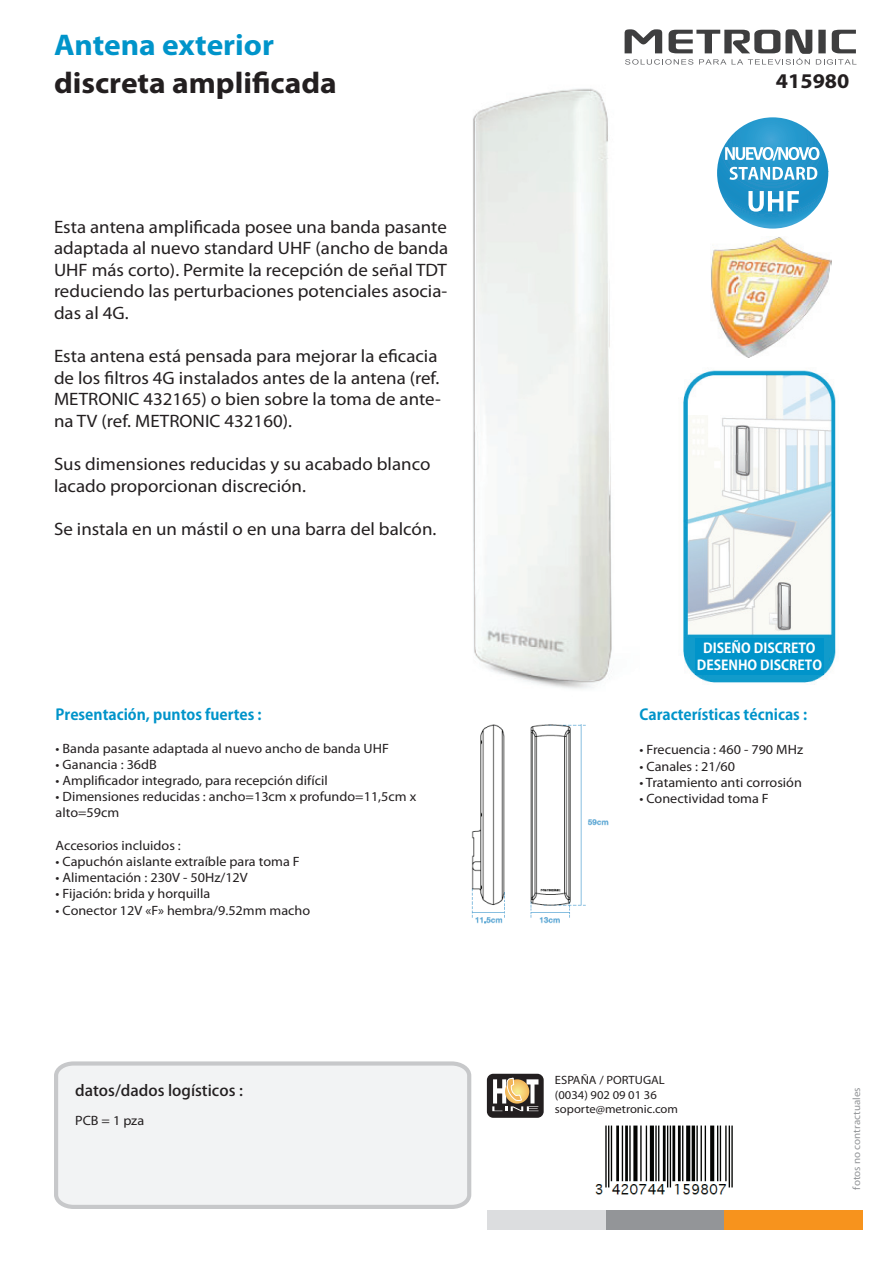
<style>
.page{position:relative;width:893px;height:1263px;background:#fff}
.page>*{position:absolute;margin:0;border:0;box-sizing:border-box;transform-origin:0 0}
.t1{font:700 30px "Myriad Pro";color:#231f20;scale:1.05 1}
.t2{font:700 30px "Myriad Pro";color:#0094ca;scale:1.05 1}
.t3{font:700 21px "Myriad Pro";color:#231f20;scale:1.05 1}
.t4{font:18px/21.6px "Myriad Pro";color:#231f20;scale:1.05 1}
.t5{font:700 15px "Koz Go Pro";color:#0094ca}
.t6{font:500 15px "Koz Go Pro";color:#231f20;scale:1.05 1}
.t7{font:13.5px/16.2px "Myriad Pro";color:#231f20;scale:1.05 1}
.t8{font:700 13.5px/16.2px "Koz Go Pro";color:#fff;text-align:center}
.t9{font:12px/14.4px "Myriad Pro";color:#231f20;scale:1.05 1}
.t10{font:10.5px "Myriad Pro";color:#939598;scale:1.05 1}
</style>
<div class="page">
<svg style="left:625px;top:29px;width:231px;height:36px"></svg>
<div style="left:488px;top:1075px;width:55px;height:42px;background:#231f20;border-radius:5px"></div>
<div style="left:487px;top:1074px;width:57px;height:44px;border:2px solid #231f20;border-radius:5px"></div>
<svg style="left:492px;top:1077px;width:46px;height:34px"></svg>
<div style="left:487px;top:1210px;width:119px;height:19px;background:#dcdddf"></div>
<div style="left:606px;top:1210px;width:119px;height:19px;background:#939598"></div>
<div style="left:724px;top:1210px;width:139px;height:19px;background:#f7931d"></div>
<svg style="left:54px;top:1061px;width:418px;height:148px"></svg>
<img style="left:711px;top:237px;width:120px;height:120px">
<svg style="left:717px;top:117px;width:111px;height:112px;background:#2797cb"></svg>
<svg style="left:725px;top:147px;width:94px;height:14px"></svg>
<svg style="left:730px;top:167px;width:87px;height:13px"></svg>
<svg style="left:748px;top:191px;width:51px;height:21px"></svg>
<img style="left:595px;top:1125px;width:138px;height:70px">
<img style="left:471px;top:724px;width:138px;height:200px">
<img style="left:683px;top:370px;width:153px;height:313px">
<img style="left:473px;top:88px;width:139px;height:601px">
<div style="left:695px;top:638px;width:129px;height:36px;background:#0094ca"></div>
<h1 class="t2" style="left:54px;top:26px;width:211px">Antena exterior</h1>
<h1 class="t1" style="left:54px;top:63px;width:271px">discreta amplificada</h1>
<p class="t4" style="left:54px;top:215px;width:377px;text-align:justify">Esta antena amplificada posee una banda pasante adaptada al nuevo standard UHF (ancho de banda UHF más corto). Permite la recepción de señal TDT reduciendo las perturbaciones potenciales asocia&shy;das al 4G.</p>
<p class="t4" style="left:54px;top:345px;width:370px">Esta antena está pensada para mejorar la eficacia de los filtros 4G instalados antes de la antena (ref.<br>METRONIC 432165) o bien sobre la toma de ante&shy;na TV (ref. METRONIC 432160).</p>
<p class="t4" style="left:54px;top:453px;width:360px">Sus dimensiones reducidas y su acabado blanco lacado proporcionan discreción.</p>
<p class="t4" style="left:54px;top:518px;width:366px">Se instala en un mástil o en una barra del balcón.</p>
<p class="t5" style="left:56px;top:705px;width:208px">Presentación, puntos fuertes :</p>
<p class="t7" style="left:56px;top:740px;width:319px">• Banda pasante adaptada al nuevo ancho de banda UHF</p>
<p class="t7" style="left:56px;top:756px;width:98px">• Ganancia : 36dB</p>
<p class="t7" style="left:56px;top:772px;width:261px">• Amplificador integrado, para recepción difícil</p>
<p class="t7" style="left:56px;top:788px;width:345px">• Dimensiones reducidas : ancho=13cm x profundo=11,5cm x alto=59cm</p>
<p class="t7" style="left:56px;top:837px;width:121px">Accesorios incluidos :</p>
<p class="t7" style="left:56px;top:853px;width:234px">• Capuchón aislante extraíble para toma F</p>
<p class="t7" style="left:56px;top:869px;width:185px">• Alimentación : 230V - 50Hz/12V</p>
<p class="t7" style="left:56px;top:885px;width:149px">• Fijación: brida y horquilla</p>
<p class="t7" style="left:56px;top:902px;width:244px">• Conector 12V «F» hembra/9.52mm macho</p>
<p class="t6" style="left:75px;top:1081px;width:161px">datos/dados logísticos :</p>
<p class="t7" style="left:75px;top:1112px;width:67px">PCB = 1 pza</p>
<p class="t3" style="left:776px;top:67px;width:71px">415980</p>
<p class="t8" style="left:697px;top:641px;width:127px">DISEÑO DISCRETO<br>DESENHO DISCRETO</p>
<p class="t5" style="left:639px;top:705px;width:169px">Características técnicas :</p>
<p class="t7" style="left:639px;top:741px;width:157px">• Frecuencia : 460 - 790 MHz</p>
<p class="t7" style="left:639px;top:758px;width:93px">• Canales : 21/60</p>
<p class="t7" style="left:639px;top:774px;width:156px">• Tratamiento anti corrosión</p>
<p class="t7" style="left:639px;top:790px;width:125px">• Conectividad toma F</p>
<p class="t9" style="left:555px;top:1073px;width:119px">ESPAÑA / PORTUGAL (0034) 902 09 01 36 soporte@metronic.com</p>
<p class="t10" style="left:850px;top:1189px;width:99px;rotate:-90deg">fotos no contractuales</p>
</div>
